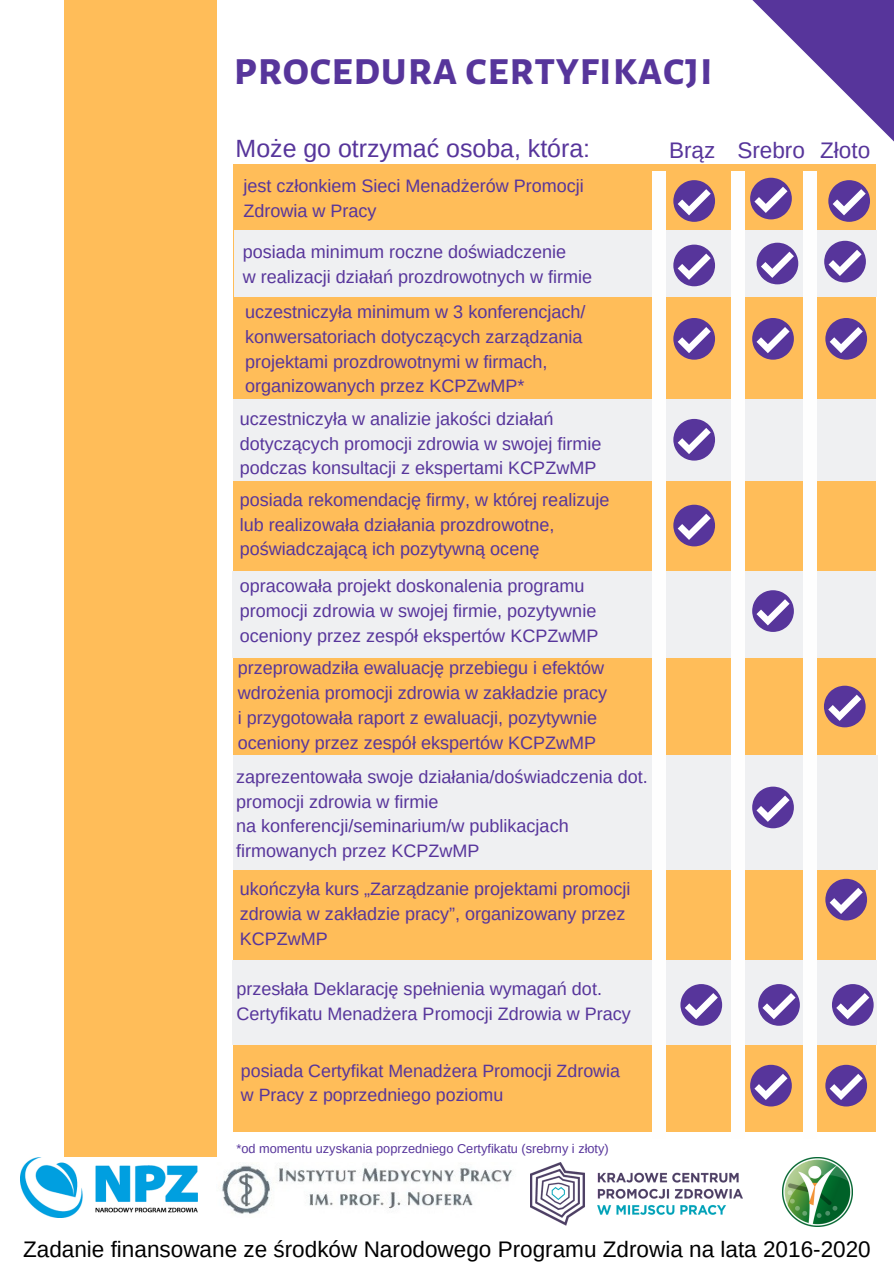
<style>
.page{position:relative;width:894px;height:1264px;background:#fff}
.page>*{position:absolute;margin:0;border:0;box-sizing:border-box;transform-origin:0 0}
.t1{font:700 48px "Alegreya Sans SC";color:#57359b}
.t2{font:24.9px "Arimo";color:#57359b}
.t3{font:22.5px "Arimo";color:#000}
.t4{font:22.5px "Arimo";color:#57359b}
.t5{font:18px/24.8px "Arimo";color:#57359b}
.t6{font:17.85px/24.5px "Arimo";color:#57359b}
.t7{font:12.75px "Arimo";color:#57359b}
</style>
<div class="page">
<div style="left:64px;top:0;width:152px;height:1156px;background:#ffbd59"></div>
<img style="left:530px;top:1162px;width:212px;height:63px">
<img style="left:782px;top:1157px;width:70px;height:69px">
<img style="left:21px;top:1157px;width:177px;height:60px">
<img style="left:222px;top:1165px;width:290px;height:49px">
<div style="left:233px;top:164px;width:642px;height:968px;background:#ffbd59"></div>
<div style="left:235px;top:230px;width:641px;height:67px;background:#eff0f2"></div>
<div style="left:233px;top:399px;width:642px;height:81px;background:#eff0f2"></div>
<div style="left:232px;top:571px;width:643px;height:87px;background:#eff0f2"></div>
<div style="left:233px;top:755px;width:644px;height:115px;background:#eff0f2"></div>
<div style="left:232px;top:960px;width:644px;height:84px;background:#eff0f2"></div>
<div style="left:652px;top:171px;width:14px;height:967px;background:#fefefe"></div>
<div style="left:802px;top:171px;width:14px;height:967px;background:#fefefe"></div>
<div style="left:731px;top:171px;width:14px;height:967px;background:#fefefe"></div>
<svg style="left:750px;top:1064px;width:41px;height:42px"></svg>
<svg style="left:750px;top:178px;width:41px;height:41px"></svg>
<svg style="left:828px;top:180px;width:41px;height:42px"></svg>
<svg style="left:673px;top:180px;width:41px;height:42px"></svg>
<svg style="left:673px;top:504px;width:41px;height:42px"></svg>
<svg style="left:752px;top:786px;width:41px;height:42px"></svg>
<svg style="left:673px;top:318px;width:41px;height:42px"></svg>
<svg style="left:825px;top:318px;width:41px;height:42px"></svg>
<svg style="left:673px;top:419px;width:41px;height:41px"></svg>
<svg style="left:673px;top:244px;width:41px;height:42px"></svg>
<svg style="left:758px;top:984px;width:41px;height:41px"></svg>
<svg style="left:825px;top:878px;width:41px;height:42px"></svg>
<svg style="left:756px;top:243px;width:42px;height:41px"></svg>
<svg style="left:824px;top:241px;width:41px;height:41px"></svg>
<svg style="left:752px;top:590px;width:41px;height:42px"></svg>
<svg style="left:824px;top:685px;width:41px;height:42px"></svg>
<svg style="left:752px;top:318px;width:41px;height:42px"></svg>
<svg style="left:832px;top:984px;width:41px;height:41px"></svg>
<svg style="left:752px;top:0;width:141px;height:141px"></svg>
<svg style="left:825px;top:1064px;width:41px;height:42px"></svg>
<svg style="left:680px;top:984px;width:42px;height:41px"></svg>
<h1 class="t1" style="left:233px;top:41px;width:481px">procedura certyfikacji</h1>
<h2 class="t2" style="left:235px;top:135px;width:356px">Może go otrzymać osoba, która:</h2>
<p class="t5" style="left:243px;top:174px;width:342px">jest członkiem Sieci Menadżerów Promocji<br>Zdrowia w Pracy</p>
<p class="t5" style="left:243px;top:239px;width:351px">posiada minimum roczne doświadczenie<br>w realizacji działań prozdrowotnych w firmie</p>
<p class="t5" style="left:245px;top:299px;width:342px">uczestniczyła minimum w 3 konferencjach/ konwersatoriach dotyczących zarządzania projektami prozdrowotnymi w firmach, organizowanych przez KCPZwMP*</p>
<p class="t5" style="left:240px;top:406px;width:363px">uczestniczyła w analizie jakości działań dotyczących promocji zdrowia w swojej firmie podczas konsultacji z ekspertami KCPZwMP</p>
<p class="t5" style="left:240px;top:487px;width:371px">posiada rekomendację firmy, w której realizuje lub realizowała działania prozdrowotne, poświadczającą ich pozytywną ocenę</p>
<p class="t5" style="left:240px;top:573px;width:360px">opracowała projekt doskonalenia programu promocji zdrowia w swojej firmie, pozytywnie oceniony przez zespół ekspertów KCPZwMP</p>
<p class="t5" style="left:237px;top:655px;width:371px">przeprowadziła ewaluację przebiegu i efektów wdrożenia promocji zdrowia w zakładzie pracy i przygotowała raport z ewaluacji, pozytywnie oceniony przez zespół ekspertów KCPZwMP</p>
<p class="t5" style="left:236px;top:764px;width:413px">zaprezentowała swoje działania/doświadczenia dot. promocji zdrowia w firmie<br>na konferencji/seminarium/w publikacjach firmowanych przez KCPZwMP</p>
<p class="t5" style="left:240px;top:876px;width:392px">ukończyła kurs „Zarządzanie projektami promocji zdrowia w zakładzie pracy”, organizowany przez<br>KCPZwMP</p>
<p class="t5" style="left:236px;top:976px;width:396px">przesłała Deklarację spełnienia wymagań dot.<br>Certyfikatu Menadżera Promocji Zdrowia w Pracy</p>
<p class="t6" style="left:241px;top:1058px;width:380px">posiada Certyfikat Menadżera Promocji Zdrowia w Pracy z poprzedniego poziomu</p>
<p class="t7" style="left:236px;top:1141px;width:374px">*od momentu uzyskania poprzedniego Certyfikatu (srebrny i złoty)</p>
<p class="t4" style="left:669px;top:138px;width:202px">Brąz Srebro Złoto</p>
<p class="t3" style="left:23px;top:1236px;width:849px">Zadanie finansowane ze środków Narodowego Programu Zdrowia na lata 2016-2020</p>
</div>
